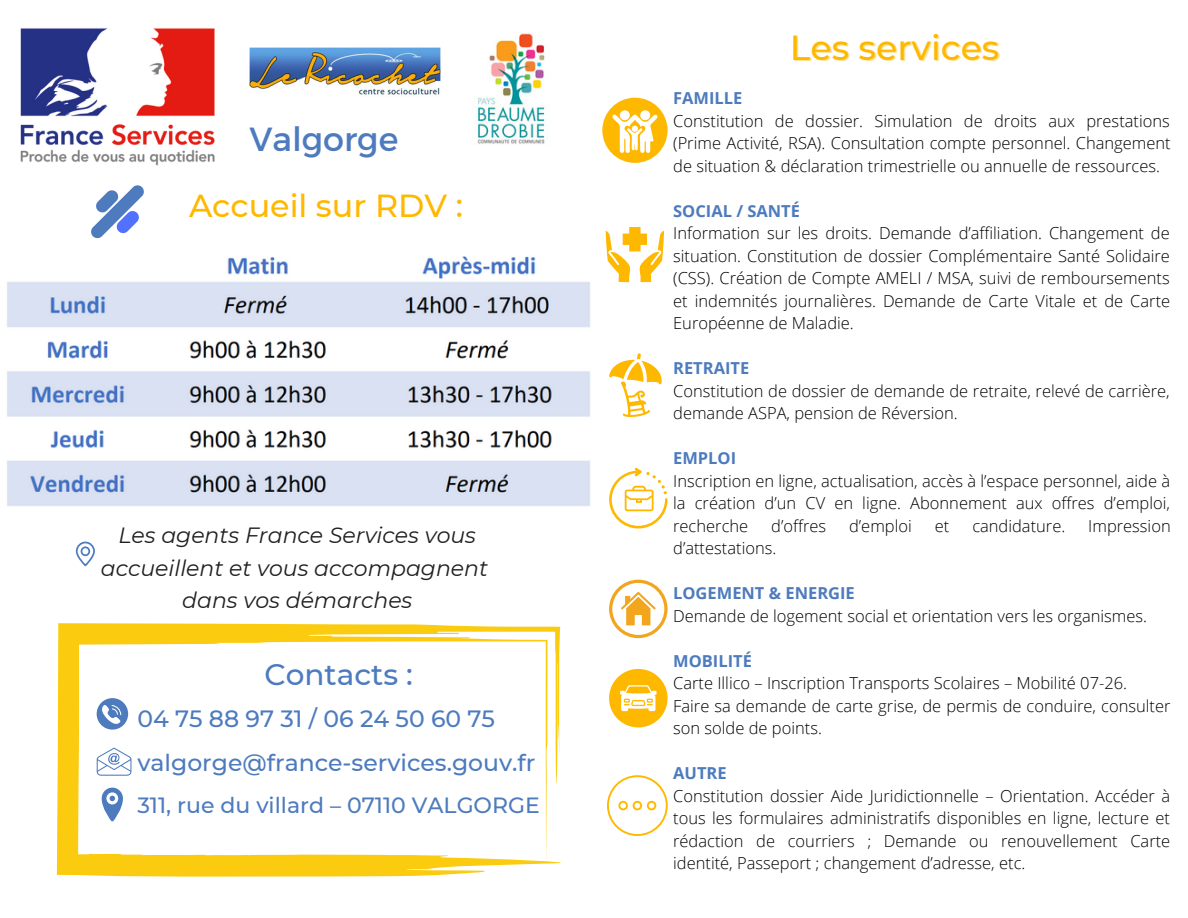
<style>
.page{position:relative;width:1188px;height:918px;background:#fff}
.page>*{position:absolute;margin:0;border:0;box-sizing:border-box;transform-origin:0 0}
.t1{font:500 34.8px "Montserrat";color:#ffb800}
.t2{font:33.45px "Montserrat";color:#4d7bbe}
.t3{font:500 31.8px "Montserrat";color:#ffb800}
.t4{font:500 29.55px "Montserrat";color:#4d7bbe}
.t5{font:500 23.55px/43.8px "Montserrat";color:#4d7bbe}
.t6{font:italic 22.05px/32.7px "Montserrat";color:#202020;text-align:center}
.t7{font:500 22.05px "Montserrat";color:#4d7bbe}
.t8{font:300 16.5px/22.5px "Open Sans";color:#000;text-align:justify}
.t9{font:700 16.5px "Open Sans";color:#4d7bbe}
</style>
<div class="page">
<svg style="left:91px;top:185px;width:53px;height:53px"></svg>
<img style="left:249px;top:47px;width:192px;height:48px">
<img style="left:477px;top:33px;width:68px;height:111px">
<img style="left:20px;top:28px;width:195px;height:138px">
<svg style="left:57px;top:623px;width:504px;height:254px"></svg>
<svg style="left:97px;top:698px;width:31px;height:32px"></svg>
<svg style="left:97px;top:748px;width:34px;height:28px"></svg>
<svg style="left:102px;top:788px;width:21px;height:33px"></svg>
<img style="left:7px;top:256px;width:583px;height:250px">
<svg style="left:602px;top:98px;width:66px;height:65px"></svg>
<svg style="left:606px;top:227px;width:58px;height:55px"></svg>
<svg style="left:609px;top:353px;width:53px;height:64px"></svg>
<svg style="left:609px;top:468px;width:59px;height:61px"></svg>
<svg style="left:609px;top:580px;width:59px;height:58px"></svg>
<svg style="left:609px;top:669px;width:59px;height:58px"></svg>
<svg style="left:607px;top:775px;width:61px;height:61px"></svg>
<svg style="left:76px;top:542px;width:19px;height:24px"></svg>
<h2 class="t2" style="left:249px;top:118px;width:150px">Valgorge</h2>
<h3 class="t3" style="left:189px;top:186px;width:275px">Accueil sur RDV :</h3>
<h3 class="t6" style="left:101px;top:519px;width:389px">Les agents France Services vous accueillent et vous accompagnent dans vos démarches</h3>
<h3 class="t4" style="left:264px;top:656px;width:150px">Contacts :</h3>
<h3 class="t5" style="left:137px;top:696px;width:400px">04 75 88 97 31 / 06 24 50 60 75 valgorge@france-services.gouv.fr</h3>
<h3 class="t7" style="left:137px;top:792px;width:404px">311, rue du villard – 07110 VALGORGE</h3>
<h1 class="t1" style="left:790px;top:26px;width:211px">Les services</h1>
<p class="t9" style="left:673px;top:86px;width:71px">FAMILLE</p>
<p class="t8" style="left:673px;top:109px;width:499px">Constitution de dossier. Simulation de droits aux prestations (Prime Activité, RSA). Consultation compte personnel. Changement de situation &amp; déclaration trimestrielle ou annuelle de ressources.</p>
<p class="t9" style="left:673px;top:199px;width:128px">SOCIAL / SANTÉ</p>
<p class="t8" style="left:673px;top:221px;width:499px">Information sur les droits. Demande d’affiliation. Changement de situation. Constitution de dossier Complémentaire Santé Solidaire (CSS). Création de Compte AMELI / MSA, suivi de remboursements et indemnités journalières. Demande de Carte Vitale et de Carte Européenne de Maladie.</p>
<p class="t9" style="left:673px;top:356px;width:78px">RETRAITE</p>
<p class="t8" style="left:673px;top:379px;width:498px">Constitution de dossier de demande de retraite, relevé de carrière, demande ASPA, pension de Réversion.</p>
<p class="t9" style="left:673px;top:446px;width:65px">EMPLOI</p>
<p class="t8" style="left:673px;top:469px;width:498px">Inscription en ligne, actualisation, accès à l’espace personnel, aide à la création d’un CV en ligne. Abonnement aux offres d’emploi, recherche</p>
<p class="t8" style="left:771px;top:514px;width:56px">d’offres</p>
<p class="t8" style="left:849px;top:514px;width:64px">d’emploi</p>
<p class="t8" style="left:935px;top:514px;width:16px">et</p>
<p class="t8" style="left:972px;top:514px;width:95px">candidature.</p>
<p class="t8" style="left:1088px;top:514px;width:84px">Impression</p>
<p class="t8" style="left:673px;top:536px;width:105px">d’attestations.</p>
<p class="t9" style="left:673px;top:581px;width:183px">LOGEMENT &amp; ENERGIE</p>
<p class="t8" style="left:673px;top:604px;width:475px">Demande de logement social et orientation vers les organismes.</p>
<p class="t9" style="left:673px;top:649px;width:80px">MOBILITÉ</p>
<p class="t8" style="left:673px;top:671px;width:499px;text-align:left">Carte Illico – Inscription Transports Scolaires – Mobilité 07-26.<br>Faire sa demande de carte grise, de permis de conduire, consulter son solde de points.</p>
<p class="t9" style="left:673px;top:761px;width:55px">AUTRE</p>
<p class="t8" style="left:673px;top:784px;width:499px">Constitution dossier Aide Juridictionnelle – Orientation. Accéder à tous les formulaires administratifs disponibles en ligne, lecture et rédaction de courriers ; Demande ou renouvellement Carte identité, Passeport ; changement d’adresse, etc.</p>
</div>
